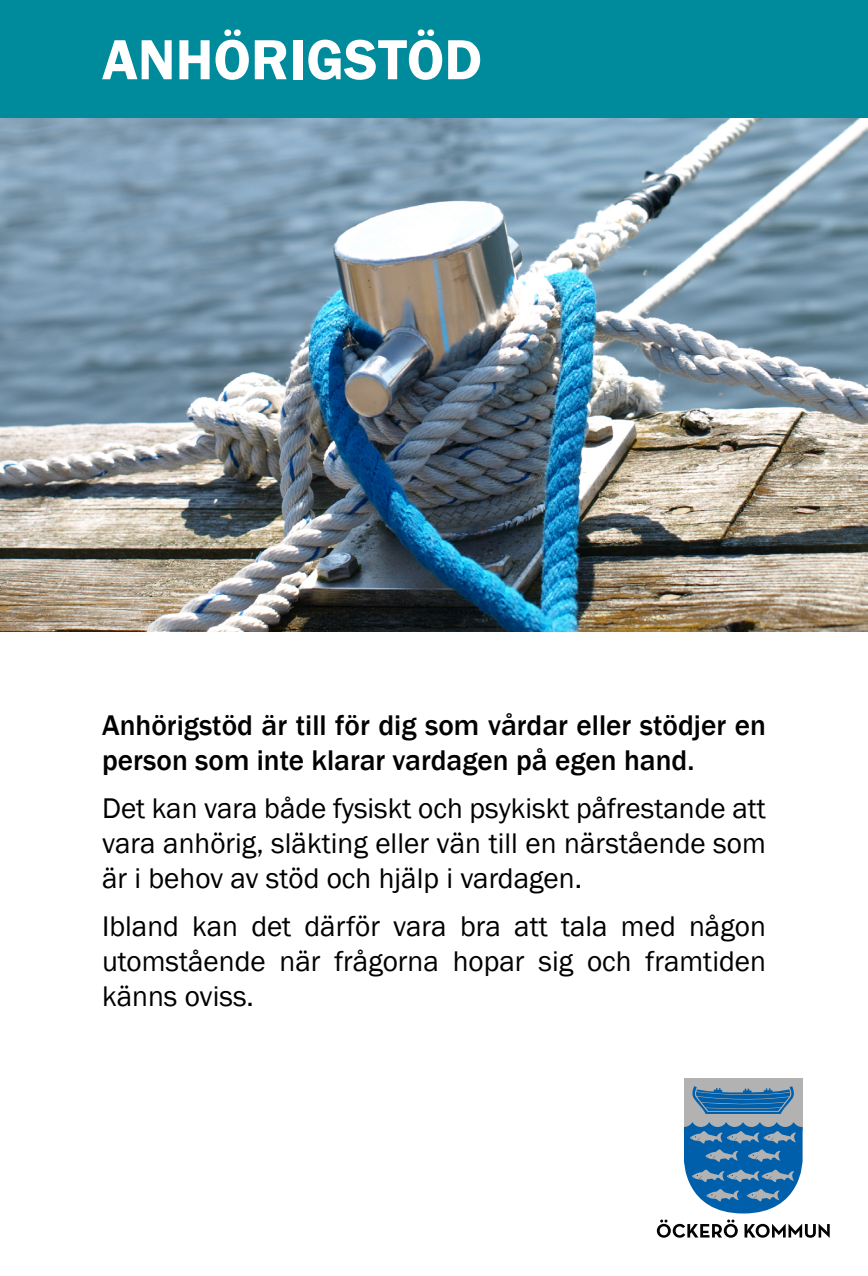
<style>
.page{position:relative;width:868px;height:1276px;background:#fff}
.page>*{position:absolute;margin:0;border:0;box-sizing:border-box;transform-origin:0 0}
.t1{font:600 58.5px "Franklin Gothic";color:#fff}
.t2{font:29.25px/35.1px "Franklin Gothic";color:#000;text-align:justify}
.t3{font:500 29.25px/35.1px "Franklin Gothic";color:#000}
</style>
<div class="page">
<img style="left:0;top:117px;width:867px;height:514px">
<div style="left:0;top:0;width:867px;height:117px;background:#008b9d"></div>
<svg style="left:656px;top:1219px;width:81px;height:18px"></svg>
<svg style="left:744px;top:1223px;width:85px;height:14px"></svg>
<div style="left:683px;top:1078px;width:119px;height:52px;background:#b3b2b2"></div>
<svg style="left:692px;top:1086px;width:102px;height:28px"></svg>
<svg style="left:683px;top:1122px;width:119px;height:91px;background:#4584b5"></svg>
<h1 class="t1" style="left:102px;top:24px;width:381px">ANHÖRIGSTÖD</h1>
<p class="t3" style="left:102px;top:708px;width:665px">Anhörigstöd är till för dig som vårdar eller stödjer en person som inte klarar vardagen på egen hand.</p>
<p class="t2" style="left:102px;top:791px;width:665px">Det kan vara både fysiskt och psykiskt påfrestande att vara anhörig, släkting eller vän till en närstående som är i behov av stöd och hjälp i vardagen.</p>
<p class="t2" style="left:102px;top:909px;width:665px">Ibland kan det därför vara bra att tala med någon utomstående när frågorna hopar sig och framtiden känns oviss.</p>
</div>
